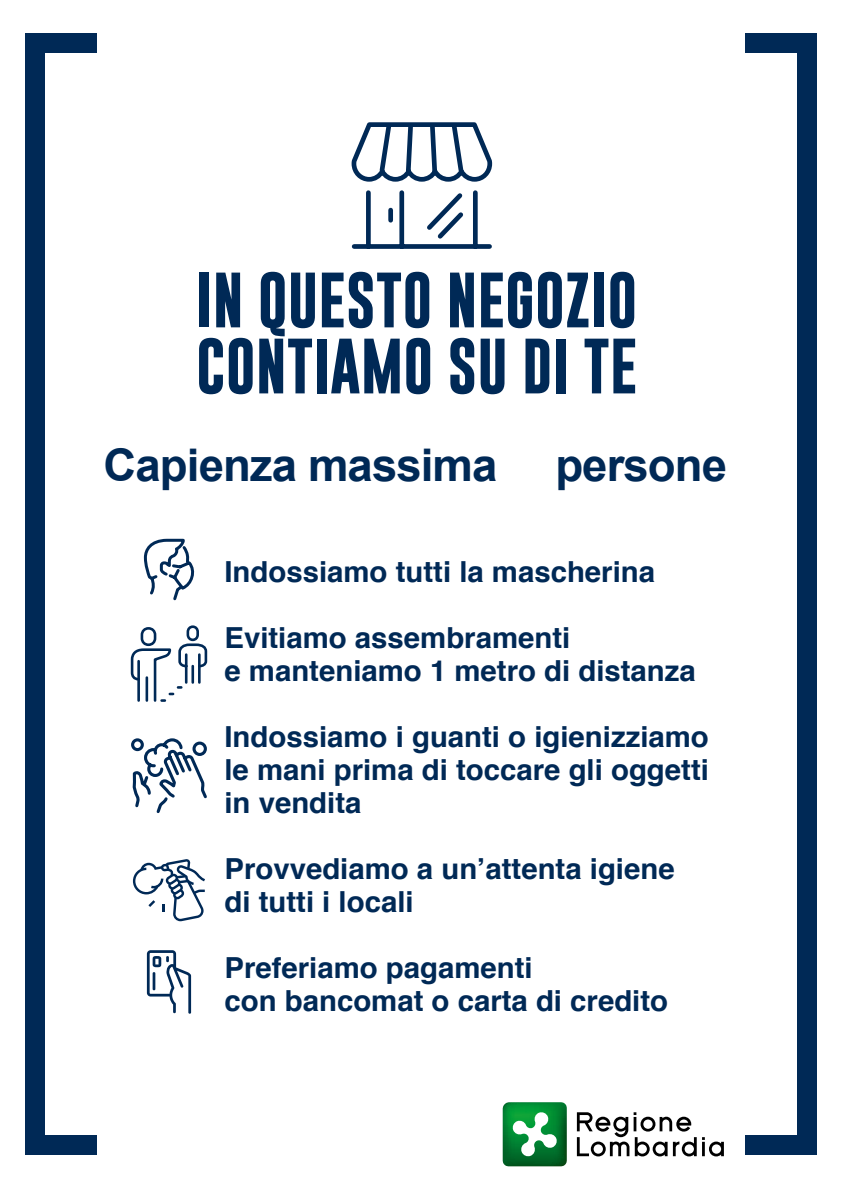
<style>
.page{position:relative;width:842px;height:1191px;background:#fff}
.page>*{position:absolute;margin:0;border:0;box-sizing:border-box;transform-origin:0 0}
.t1{font:700 56px "Gobold";color:#002956}
.t2{font:700 45px "Arial";letter-spacing:-.02em;color:#002956}
.t3{font:700 29px "Helvetica";color:#002956}
</style>
<div class="page">
<div style="left:25px;top:33px;width:20px;height:1122px;background:#002956"></div>
<div style="left:25px;top:1135px;width:71px;height:20px;background:#002956"></div>
<div style="left:25px;top:33px;width:71px;height:20px;background:#002956"></div>
<div style="left:797px;top:33px;width:20px;height:1122px;background:#002956"></div>
<div style="left:745px;top:1135px;width:72px;height:20px;background:#002956"></div>
<div style="left:745px;top:33px;width:72px;height:20px;background:#002956"></div>
<svg style="left:503px;top:1102px;width:64px;height:64px"></svg>
<svg style="left:577px;top:1112px;width:147px;height:44px"></svg>
<svg style="left:143px;top:538px;width:52px;height:63px"></svg>
<svg style="left:131px;top:738px;width:76px;height:75px"></svg>
<svg style="left:147px;top:950px;width:44px;height:64px"></svg>
<svg style="left:130px;top:625px;width:78px;height:77px"></svg>
<svg style="left:133px;top:859px;width:72px;height:62px"></svg>
<svg style="left:351px;top:122px;width:142px;height:127px"></svg>
<p class="t1" style="left:196px;top:263px;width:443px">IN QUESTO NEGOZIO</p>
<p class="t1" style="left:196px;top:329px;width:443px">CONTIAMO SU DI TE</p>
<p class="t2" style="left:104px;top:436px;width:395px">Capienza massima</p>
<p class="t2" style="left:555px;top:436px;width:173px">persone</p>
<p class="t3" style="left:224px;top:548px;width:432px">Indossiamo tutti la mascherina</p>
<p class="t3" style="left:224px;top:614px;width:347px">Evitiamo assembramenti</p>
<p class="t3" style="left:224px;top:647px;width:473px">e manteniamo 1 metro di distanza</p>
<p class="t3" style="left:224px;top:713px;width:486px">Indossiamo i guanti o igienizziamo</p>
<p class="t3" style="left:224px;top:746px;width:486px">le mani prima di toccare gli oggetti</p>
<p class="t3" style="left:224px;top:779px;width:138px">in vendita</p>
<p class="t3" style="left:224px;top:845px;width:452px">Provvediamo a un’attenta igiene</p>
<p class="t3" style="left:224px;top:878px;width:191px">di tutti i locali</p>
<p class="t3" style="left:224px;top:944px;width:310px">Preferiamo pagamenti</p>
<p class="t3" style="left:224px;top:977px;width:445px">con bancomat o carta di credito</p>
</div>
